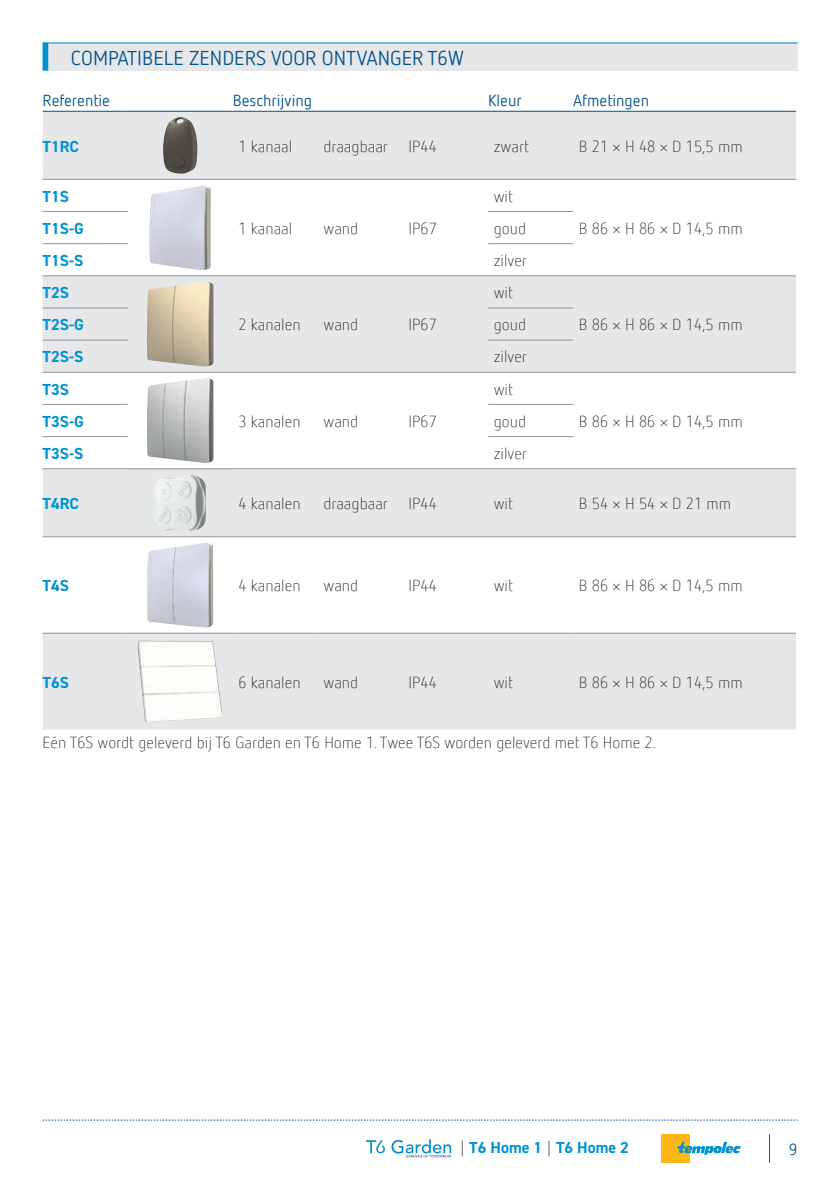
<style>
.page{position:relative;width:840px;height:1191px;background:#fff}
.page>*{position:absolute;margin:0;border:0;box-sizing:border-box;transform-origin:0 0}
.TITRE_1{font:20px "Netto Offc Pro";color:#045389}
.Tableau{font:300 16px "Netto Offc Pro";color:#231f20}
.Tableau-2{font:700 16px "DIN2014";color:#0093d0}
.Tableau_titre{font:16px "Netto Offc Pro";color:#045389}
.s1{font-family:"Netto Offc Pro";font-weight:300;color:#231f20}
</style>
<div class="page">
<svg style="left:43px;top:1119px;width:754px;height:1px"></svg>
<div style="left:660px;top:1134px;width:29px;height:28px;background:#fcb814"></div>
<svg style="left:677px;top:1141px;width:63px;height:13px"></svg>
<svg style="left:391px;top:1139px;width:60px;height:18px"></svg>
<svg style="left:366px;top:1140px;width:18px;height:13px"></svg>
<div style="left:43px;top:42px;width:754px;height:29px;background:#e6e7e9"></div>
<div style="left:43px;top:43px;width:5px;height:28px;background:#0093d0"></div>
<hr style="left:43px;top:43px;width:754px;height:1px;background:#0093d0">
<svg style="left:43px;top:112px;width:752px;height:617px;fill:#e6e7e9"></svg>
<svg style="left:43px;top:180px;width:752px;height:288px"></svg>
<div style="left:128px;top:179px;width:104px;height:97px;background:#fff"></div>
<hr style="left:43px;top:111px;width:85px;height:1px;background:#045389">
<hr style="left:128px;top:111px;width:104px;height:1px;background:#045389">
<hr style="left:232px;top:111px;width:85px;height:1px;background:#045389">
<hr style="left:317px;top:111px;width:86px;height:1px;background:#045389">
<hr style="left:403px;top:111px;width:85px;height:1px;background:#045389">
<hr style="left:488px;top:111px;width:85px;height:1px;background:#045389">
<hr style="left:573px;top:111px;width:222px;height:1px;background:#045389">
<hr style="left:43px;top:179px;width:85px;height:1px;background:#939598">
<hr style="left:128px;top:179px;width:104px;height:1px;background:#939598">
<hr style="left:232px;top:179px;width:85px;height:1px;background:#939598">
<hr style="left:317px;top:179px;width:86px;height:1px;background:#939598">
<hr style="left:403px;top:179px;width:85px;height:1px;background:#939598">
<hr style="left:488px;top:179px;width:85px;height:1px;background:#939598">
<hr style="left:573px;top:179px;width:222px;height:1px;background:#939598">
<hr style="left:43px;top:211px;width:85px;height:1px;background:#939598">
<hr style="left:488px;top:211px;width:85px;height:1px;background:#939598">
<hr style="left:43px;top:243px;width:85px;height:1px;background:#939598">
<hr style="left:488px;top:243px;width:85px;height:1px;background:#939598">
<hr style="left:43px;top:275px;width:85px;height:1px;background:#939598">
<hr style="left:128px;top:275px;width:104px;height:1px;background:#939598">
<hr style="left:232px;top:275px;width:85px;height:1px;background:#939598">
<hr style="left:317px;top:275px;width:86px;height:1px;background:#939598">
<hr style="left:403px;top:275px;width:85px;height:1px;background:#939598">
<hr style="left:488px;top:275px;width:85px;height:1px;background:#939598">
<hr style="left:573px;top:275px;width:222px;height:1px;background:#939598">
<hr style="left:43px;top:307px;width:85px;height:1px;background:#939598">
<hr style="left:488px;top:307px;width:85px;height:1px;background:#939598">
<hr style="left:43px;top:340px;width:85px;height:1px;background:#939598">
<hr style="left:488px;top:340px;width:85px;height:1px;background:#939598">
<hr style="left:43px;top:372px;width:85px;height:1px;background:#939598">
<hr style="left:128px;top:372px;width:104px;height:1px;background:#939598">
<hr style="left:232px;top:372px;width:85px;height:1px;background:#939598">
<hr style="left:317px;top:372px;width:86px;height:1px;background:#939598">
<hr style="left:403px;top:372px;width:85px;height:1px;background:#939598">
<hr style="left:488px;top:372px;width:85px;height:1px;background:#939598">
<hr style="left:573px;top:372px;width:222px;height:1px;background:#939598">
<hr style="left:43px;top:404px;width:85px;height:1px;background:#939598">
<hr style="left:488px;top:404px;width:85px;height:1px;background:#939598">
<hr style="left:43px;top:436px;width:85px;height:1px;background:#939598">
<hr style="left:488px;top:436px;width:85px;height:1px;background:#939598">
<hr style="left:43px;top:468px;width:85px;height:1px;background:#939598">
<hr style="left:128px;top:468px;width:104px;height:1px;background:#939598">
<hr style="left:232px;top:468px;width:85px;height:1px;background:#939598">
<hr style="left:317px;top:468px;width:86px;height:1px;background:#939598">
<hr style="left:403px;top:468px;width:85px;height:1px;background:#939598">
<hr style="left:488px;top:468px;width:85px;height:1px;background:#939598">
<hr style="left:573px;top:468px;width:222px;height:1px;background:#939598">
<hr style="left:43px;top:536px;width:85px;height:1px;background:#939598">
<hr style="left:128px;top:536px;width:104px;height:1px;background:#939598">
<hr style="left:232px;top:536px;width:85px;height:1px;background:#939598">
<hr style="left:317px;top:536px;width:86px;height:1px;background:#939598">
<hr style="left:403px;top:536px;width:85px;height:1px;background:#939598">
<hr style="left:488px;top:536px;width:85px;height:1px;background:#939598">
<hr style="left:573px;top:536px;width:222px;height:1px;background:#939598">
<hr style="left:43px;top:633px;width:85px;height:1px;background:#939598">
<hr style="left:128px;top:633px;width:104px;height:1px;background:#939598">
<hr style="left:232px;top:633px;width:85px;height:1px;background:#939598">
<hr style="left:317px;top:633px;width:86px;height:1px;background:#939598">
<hr style="left:403px;top:633px;width:85px;height:1px;background:#939598">
<hr style="left:488px;top:633px;width:85px;height:1px;background:#939598">
<hr style="left:573px;top:633px;width:222px;height:1px;background:#939598">
<img style="left:163px;top:117px;width:34px;height:57px">
<img style="left:149px;top:185px;width:62px;height:85px">
<img style="left:147px;top:281px;width:66px;height:85px">
<img style="left:147px;top:378px;width:66px;height:85px">
<img style="left:154px;top:474px;width:52px;height:57px">
<img style="left:147px;top:542px;width:66px;height:85px">
<img style="left:137px;top:641px;width:86px;height:81px">
<p class="TITRE_1" style="left:71px;top:45px;width:394px">COMPATIBELE ZENDERS VOOR ONTVANGER T6W</p>
<p class="Tableau_titre" style="left:43px;top:90px;width:69px">Referentie</p>
<p class="Tableau_titre" style="left:232px;top:90px;width:81px">Beschrijving</p>
<p class="Tableau_titre" style="left:488px;top:90px;width:35px">Kleur</p>
<p class="Tableau_titre" style="left:573px;top:90px;width:77px">Afmetingen</p>
<p class="Tableau-2" style="left:43px;top:135px;width:38px">T1RC</p>
<p class="Tableau" style="left:238px;top:136px;width:55px">1 kanaal</p>
<p class="Tableau" style="left:323px;top:136px;width:66px">draagbaar</p>
<p class="Tableau" style="left:408px;top:136px;width:30px">IP44</p>
<p class="Tableau" style="left:493px;top:136px;width:37px">zwart</p>
<p class="Tableau" style="left:578px;top:136px;width:165px">B 21 × H 48 × D 15,5 mm</p>
<p class="Tableau-2" style="left:43px;top:185px;width:28px">T1S</p>
<p class="Tableau" style="left:238px;top:218px;width:55px">1 kanaal</p>
<p class="Tableau" style="left:323px;top:218px;width:36px">wand</p>
<p class="Tableau" style="left:408px;top:218px;width:30px">IP67</p>
<p class="Tableau" style="left:493px;top:186px;width:21px">wit</p>
<p class="Tableau-2" style="left:43px;top:218px;width:43px">T1S-G</p>
<p class="Tableau" style="left:493px;top:218px;width:34px">goud</p>
<p class="Tableau" style="left:578px;top:218px;width:165px">B 86 × H 86 × D 14,5 mm</p>
<p class="Tableau-2" style="left:43px;top:250px;width:42px">T1S-S</p>
<p class="Tableau" style="left:493px;top:250px;width:35px">zilver</p>
<p class="Tableau-2" style="left:43px;top:282px;width:28px">T2S</p>
<p class="Tableau" style="left:238px;top:315px;width:64px">2 kanalen</p>
<p class="Tableau" style="left:323px;top:315px;width:36px">wand</p>
<p class="Tableau" style="left:408px;top:315px;width:30px">IP67</p>
<p class="Tableau" style="left:493px;top:282px;width:21px">wit</p>
<p class="Tableau-2" style="left:43px;top:314px;width:43px">T2S-G</p>
<p class="Tableau" style="left:493px;top:315px;width:34px">goud</p>
<p class="Tableau" style="left:578px;top:315px;width:165px">B 86 × H 86 × D 14,5 mm</p>
<p class="Tableau-2" style="left:43px;top:346px;width:42px">T2S-S</p>
<p class="Tableau" style="left:493px;top:347px;width:35px">zilver</p>
<p class="Tableau-2" style="left:43px;top:378px;width:28px">T3S</p>
<p class="Tableau" style="left:238px;top:411px;width:64px">3 kanalen</p>
<p class="Tableau" style="left:323px;top:411px;width:36px">wand</p>
<p class="Tableau" style="left:408px;top:411px;width:30px">IP67</p>
<p class="Tableau" style="left:493px;top:379px;width:21px">wit</p>
<p class="Tableau-2" style="left:43px;top:410px;width:43px">T3S-G</p>
<p class="Tableau" style="left:493px;top:411px;width:34px">goud</p>
<p class="Tableau" style="left:578px;top:411px;width:165px">B 86 × H 86 × D 14,5 mm</p>
<p class="Tableau-2" style="left:43px;top:443px;width:42px">T3S-S</p>
<p class="Tableau" style="left:493px;top:443px;width:35px">zilver</p>
<p class="Tableau-2" style="left:43px;top:493px;width:38px">T4RC</p>
<p class="Tableau" style="left:238px;top:493px;width:64px">4 kanalen</p>
<p class="Tableau" style="left:323px;top:493px;width:66px">draagbaar</p>
<p class="Tableau" style="left:408px;top:493px;width:30px">IP44</p>
<p class="Tableau" style="left:493px;top:493px;width:21px">wit</p>
<p class="Tableau" style="left:578px;top:493px;width:154px">B 54 × H 54 × D 21 mm</p>
<p class="Tableau-2" style="left:43px;top:575px;width:28px">T4S</p>
<p class="Tableau" style="left:238px;top:575px;width:64px">4 kanalen</p>
<p class="Tableau" style="left:323px;top:575px;width:36px">wand</p>
<p class="Tableau" style="left:408px;top:575px;width:30px">IP44</p>
<p class="Tableau" style="left:493px;top:575px;width:21px">wit</p>
<p class="Tableau" style="left:578px;top:575px;width:165px">B 86 × H 86 × D 14,5 mm</p>
<p class="Tableau-2" style="left:43px;top:671px;width:28px">T6S</p>
<p class="Tableau" style="left:238px;top:672px;width:64px">6 kanalen</p>
<p class="Tableau" style="left:323px;top:672px;width:36px">wand</p>
<p class="Tableau" style="left:408px;top:672px;width:30px">IP44</p>
<p class="Tableau" style="left:493px;top:672px;width:21px">wit</p>
<p class="Tableau" style="left:578px;top:672px;width:165px">B 86 × H 86 × D 14,5 mm</p>
<p class="Tableau" style="left:43px;top:732px;width:614px">Eén T6S wordt geleverd bij T6 Garden en T6 Home 1. Twee T6S worden geleverd met T6 Home 2.</p>
<p class="Tableau-2" style="left:459px;top:1137px;width:171px"><span class="s1">|</span> T6 Home 1 <span class="s1">|</span> T6 Home 2</p>
<p class="Tableau_titre" style="left:788px;top:1138px;width:10px">9</p>
</div>
